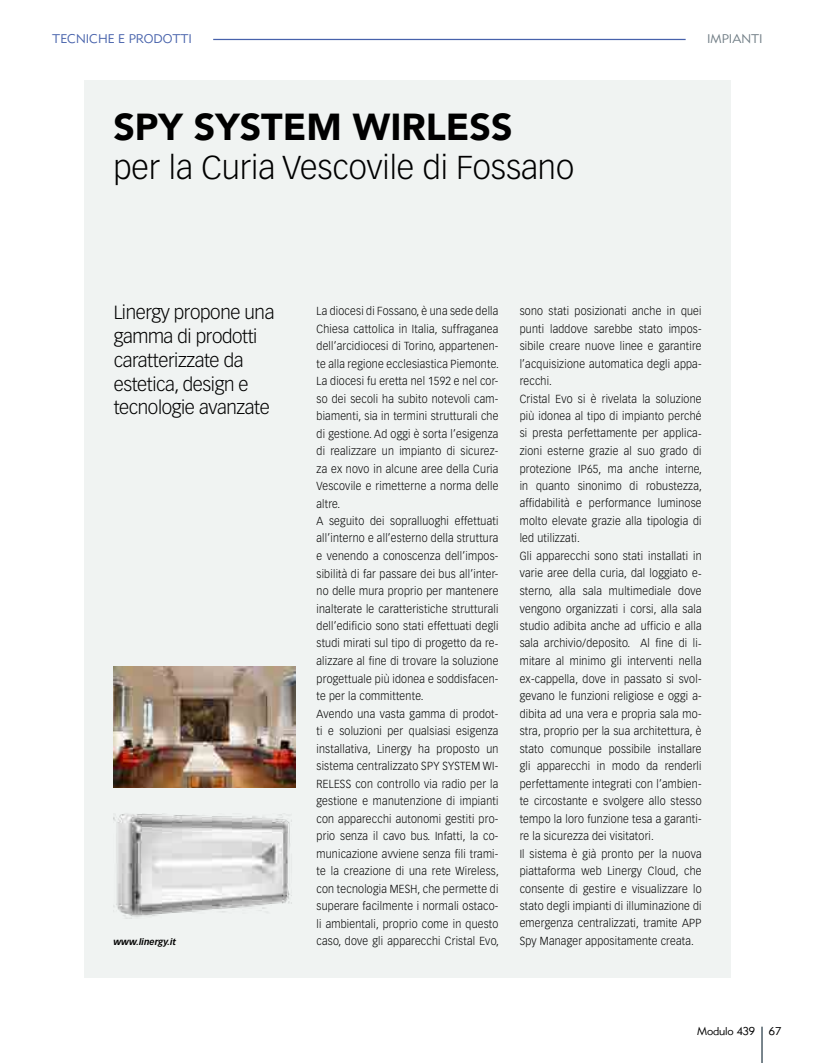
<style>
.page{position:relative;width:815px;height:1063px;background:#fff}
.page>*{position:absolute;margin:0;border:0;box-sizing:border-box;transform-origin:0 0}
.t1{font:900 37.5px "Avenir";color:#000}
.t2{font:300 32.5px "Vectora LT Std";color:#000}
.t3{font:300 18.75px/23.8px "Vectora LT Std";letter-spacing:-.02em;color:#000}
.t4{font:12.5px "Metro Lite Two";color:#4762ab}
.t5{font:12.5px "Metro Lite Two";color:#717e86}
.t6{font:300 11.5px/17.5px "Vectora LT Std";letter-spacing:.025em;color:#000;scale:.92 1}
.t7{font:11.25px "Metro Lite Two";letter-spacing:-.015em;color:#000}
.t8{font:italic 700 8.75px "Vectora LT Std";color:#000}
</style>
<div class="page">
<hr style="left:761px;top:1027px;width:2px;height:36px;background:#717e86">
<div style="left:85px;top:80px;width:646px;height:898px;background:#edf1ef"></div>
<hr style="left:213px;top:39px;width:473px;height:1px;background:#4762ab">
<img style="left:113px;top:814px;width:179px;height:103px">
<img style="left:114px;top:666px;width:181px;height:121px">
<p class="t4" style="left:52px;top:31px;width:141px">TECNICHE E PRODOTTI</p>
<p class="t5" style="left:707px;top:31px;width:57px">IMPIANTI</p>
<h1 class="t1" style="left:113px;top:103px;width:401px">SPY SYSTEM WIRLESS</h1>
<h2 class="t2" style="left:113px;top:149px;width:462px">per la Curia Vescovile di Fossano</h2>
<h3 class="t3" style="left:114px;top:301px;width:162px">Linergy propone una gamma di prodotti caratterizzate da estetica, design e tecnologie avanzate</h3>
<p class="t8" style="left:113px;top:937px;width:64px">www.linergy.it</p>
<p class="t6" style="left:317px;top:302px;width:200px">La diocesi di Fossano, è una sede della Chiesa cattolica in Italia, suffraganea dell’arcidiocesi di Torino, appartenen&shy;te alla regione ecclesiastica Piemonte.<br>La diocesi fu eretta nel 1592 e nel cor&shy;so dei secoli ha subito notevoli cam&shy;biamenti, sia in termini strutturali che di gestione. Ad oggi è sorta l’esigenza di realizzare un impianto di sicurez&shy;za ex novo in alcune aree della Curia Vescovile e rimetterne a norma delle altre.<br>A seguito dei sopralluoghi effettuati all’interno e all’esterno della struttura e venendo a conoscenza dell’impos&shy;sibilità di far passare dei bus all’inter&shy;no delle mura proprio per mantenere inalterate le caratteristiche strutturali dell’edificio sono stati effettuati degli studi mirati sul tipo di progetto da re&shy;alizzare al fine di trovare la soluzione progettuale più idonea e soddisfacen&shy;te per la committente.<br>Avendo una vasta gamma di prodot&shy;ti e soluzioni per qualsiasi esigenza installativa, Linergy ha proposto un sistema centralizzato SPY SYSTEM WI-RELESS con controllo via radio per la gestione e manutenzione di impianti con apparecchi autonomi gestiti pro&shy;prio senza il cavo bus. Infatti, la co&shy;municazione avviene senza fili trami&shy;te la creazione di una rete Wireless, con tecnologia MESH, che permette di superare facilmente i normali ostaco&shy;li ambientali, proprio come in questo caso, dove gli apparecchi Cristal Evo,</p>
<p class="t6" style="left:520px;top:302px;width:200px">sono stati posizionati anche in quei punti laddove sarebbe stato impos&shy;sibile creare nuove linee e garantire l’acquisizione automatica degli appa&shy;recchi.<br>Cristal Evo si è rivelata la soluzione più idonea al tipo di impianto perché si presta perfettamente per applica&shy;zioni esterne grazie al suo grado di protezione IP65, ma anche interne, in quanto sinonimo di robustezza, affidabilità e performance luminose molto elevate grazie alla tipologia di led utilizzati.<br>Gli apparecchi sono stati installati in varie aree della curia, dal loggiato e&shy;sterno, alla sala multimediale dove vengono organizzati i corsi, alla sala studio adibita anche ad ufficio e alla sala archivio/deposito. Al fine di li&shy;mitare al minimo gli interventi nella ex-cappella, dove in passato si svol&shy;gevano le funzioni religiose e oggi a&shy;dibita ad una vera e propria sala mo&shy;stra, proprio per la sua architettura, è stato comunque possibile installare gli apparecchi in modo da renderli perfettamente integrati con l’ambien&shy;te circostante e svolgere allo stesso tempo la loro funzione tesa a garanti&shy;re la sicurezza dei visitatori.<br>Il sistema è già pronto per la nuova piattaforma web Linergy Cloud, che consente di gestire e visualizzare lo stato degli impianti di illuminazione di emergenza centralizzati, tramite APP Spy Manager appositamente creata.</p>
<p class="t7" style="left:697px;top:1025px;width:86px">Modulo 439 67</p>
</div>
